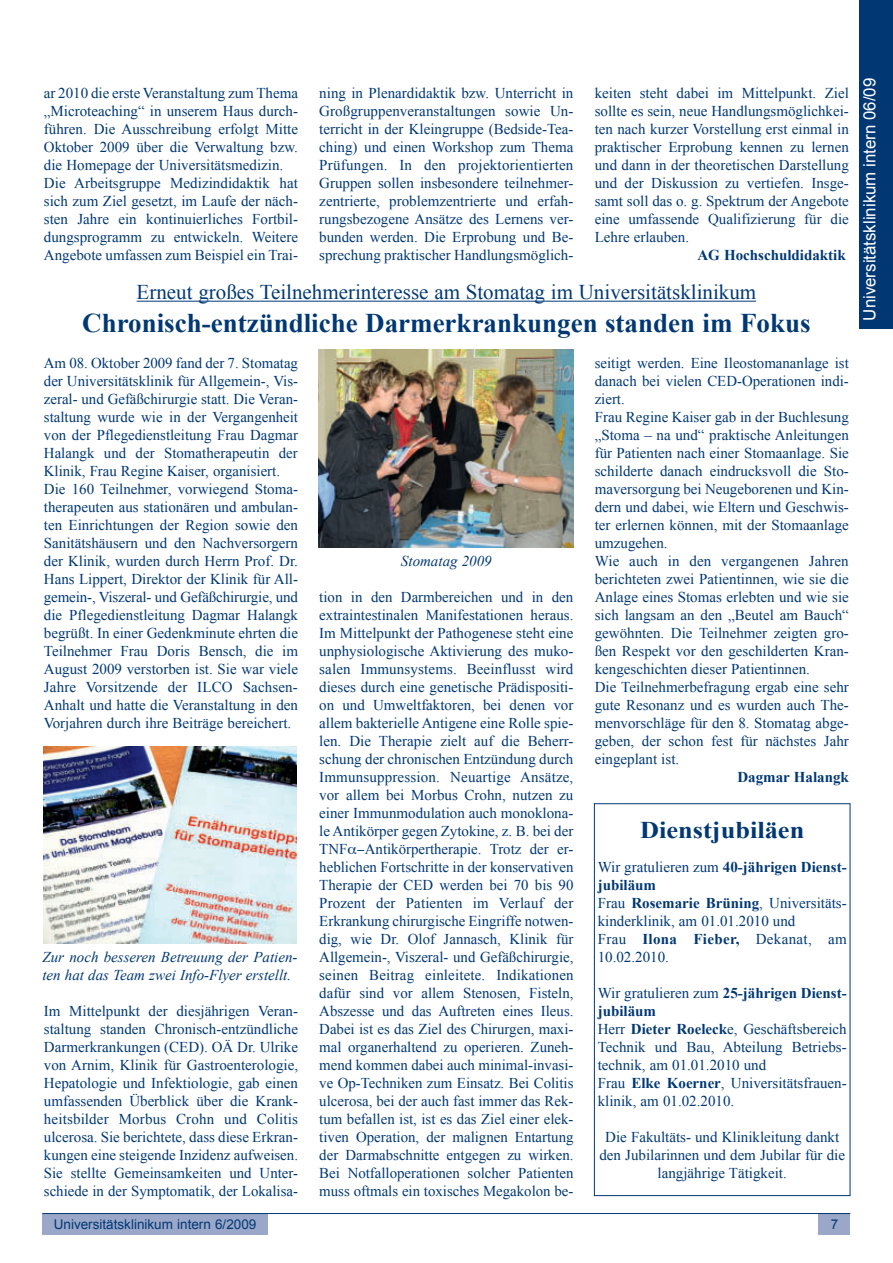
<style>
.page{position:relative;width:893px;height:1263px;background:#fff}
.page>*{position:absolute;margin:0;border:0;box-sizing:border-box;transform-origin:0 0}
.t1{font:700 27px "Times New Roman";color:#013874}
.t2{font:700 24px "Times New Roman";color:#013874;scale:1.1 1}
.t3{font:21px "Times New Roman";color:#013874}
.t4{font:16.8px "Arial";color:#fff}
.t5{font:15px/18px "Times New Roman";color:#013874}
.t6{font:italic 15px/18px "Times New Roman";color:#013874}
.t7{font:700 15px "Times New Roman";color:#013874}
.t8{font:13.5px "Arial";color:#013874}
.s1{font-weight:700}
</style>
<div class="page">
<div style="left:42px;top:1213px;width:226px;height:21px;background:#9ba7c9"></div>
<div style="left:818px;top:1213px;width:32px;height:21px;background:#9ba7c9"></div>
<div style="left:859px;top:0;width:34px;height:329px;background:#013874"></div>
<hr style="left:42px;top:1213px;width:808px;height:1px;background:#013874">
<hr style="left:137px;top:301px;width:619px;height:1px;background:#013874">
<div style="left:594px;top:803px;width:256px;height:393px;border:1px solid #013874"></div>
<img style="left:43px;top:746px;width:254px;height:197px">
<img style="left:319px;top:350px;width:255px;height:198px">
<p class="t5" style="left:44px;top:83px;width:256px">ar 2010 die erste Veranstaltung zum Thema „Microteaching“ in unserem Haus durch&shy;führen. Die Ausschreibung erfolgt Mitte Oktober 2009 über die Verwaltung bzw. die Homepage der Universitätsmedizin.<br>Die Arbeitsgruppe Medizindidaktik hat sich zum Ziel gesetzt, im Laufe der näch&shy;sten Jahre ein kontinuierliches Fortbil&shy;dungsprogramm zu entwickeln. Weitere Angebote umfassen zum Beispiel ein Trai-</p>
<p class="t5" style="left:319px;top:83px;width:256px;text-align:justify">ning in Plenardidaktik bzw. Unterricht in Großgruppenveranstaltungen sowie Un&shy;terricht in der Kleingruppe (Bedside-Tea&shy;ching) und einen Workshop zum Thema Prüfungen. In den projektorientierten Gruppen sollen insbesondere teilnehmer&shy;zentrierte, problemzentrierte und erfah&shy;rungsbezogene Ansätze des Lernens ver&shy;bunden werden. Die Erprobung und Be&shy;sprechung praktischer Handlungsmöglich-</p>
<p class="t5" style="left:595px;top:83px;width:256px;text-align:justify">keiten steht dabei im Mittelpunkt. Ziel sollte es sein, neue Handlungsmöglichkei&shy;ten nach kurzer Vorstellung erst einmal in praktischer Erprobung kennen zu lernen und dann in der theoretischen Darstellung und der Diskussion zu vertiefen. Insge&shy;samt soll das o. g. Spektrum der Angebote eine umfassende Qualifizierung für die Lehre erlauben.</p>
<p class="t7" style="left:697px;top:246px;width:150px">AG Hochschuldidaktik</p>
<h3 class="t3" style="left:137px;top:279px;width:621px">Erneut großes Teilnehmerinteresse am Stomatag im Universitätsklinikum</h3>
<h1 class="t1" style="left:82px;top:307px;width:730px">Chronisch-entzündliche Darmerkrankungen standen im Fokus</h1>
<p class="t5" style="left:44px;top:353px;width:256px">Am 08. Oktober 2009 fand der 7. Stomatag der Universitätsklinik für Allgemein-, Vis&shy;zeral- und Gefäßchirurgie statt. Die Veran&shy;staltung wurde wie in der Vergangenheit von der Pflegedienstleitung Frau Dagmar Halangk und der Stomatherapeutin der Klinik, Frau Regine Kaiser, organisiert.<br>Die 160 Teilnehmer, vorwiegend Stoma&shy;therapeuten aus stationären und ambulan&shy;ten Einrichtungen der Region sowie den Sanitätshäusern und den Nachversorgern der Klinik, wurden durch Herrn Prof. Dr.<br>Hans Lippert, Direktor der Klinik für All&shy;gemein-, Viszeral- und Gefäßchirurgie, und die Pflegedienstleitung Dagmar Halangk begrüßt. In einer Gedenkminute ehrten die Teilnehmer Frau Doris Bensch, die im August 2009 verstorben ist. Sie war viele Jahre Vorsitzende der ILCO Sachsen-Anhalt und hatte die Veranstaltung in den Vorjahren durch ihre Beiträge bereichert.</p>
<p class="t6" style="left:42px;top:947px;width:257px">Zur noch besseren Betreuung der Patien&shy;ten hat das Team zwei Info-Flyer erstellt.</p>
<p class="t5" style="left:44px;top:1001px;width:256px;text-align:justify">Im Mittelpunkt der diesjährigen Veran&shy;staltung standen Chronisch-entzündliche Darmerkrankungen (CED). OÄ Dr. Ulrike von Arnim, Klinik für Gastroenterologie, Hepatologie und Infektiologie, gab einen umfassenden Überblick über die Krank&shy;heitsbilder Morbus Crohn und Colitis ulcerosa. Sie berichtete, dass diese Erkran&shy;kungen eine steigende Inzidenz aufweisen.<br>Sie stellte Gemeinsamkeiten und Unter&shy;schiede in der Symptomatik, der Lokalisa-</p>
<p class="t6" style="left:401px;top:551px;width:92px">Stomatag 2009</p>
<p class="t5" style="left:319px;top:587px;width:256px;text-align:justify">tion in den Darmbereichen und in den extraintestinalen Manifestationen heraus.<br>Im Mittelpunkt der Pathogenese steht eine unphysiologische Aktivierung des muko&shy;salen Immunsystems. Beeinflusst wird dieses durch eine genetische Prädispositi&shy;on und Umweltfaktoren, bei denen vor allem bakterielle Antigene eine Rolle spie&shy;len. Die Therapie zielt auf die Beherr&shy;schung der chronischen Entzündung durch Immunsuppression. Neuartige Ansätze, vor allem bei Morbus Crohn, nutzen zu einer Immunmodulation auch monoklona&shy;le Antikörper gegen Zytokine, z. B. bei der TNF −Antikörpertherapie. Trotz der er&shy;heblichen Fortschritte in der konservativen Therapie der CED werden bei 70 bis 90<br>Prozent der Patienten im Verlauf der Erkrankung chirurgische Eingriffe notwen&shy;dig, wie Dr. Olof Jannasch, Klinik für Allgemein-, Viszeral- und Gefäßchirurgie, seinen Beitrag einleitete. Indikationen dafür sind vor allem Stenosen, Fisteln, Abszesse und das Auftreten eines Ileus.<br>Dabei ist es das Ziel des Chirurgen, maxi&shy;mal organerhaltend zu operieren. Zuneh&shy;mend kommen dabei auch minimal-invasi&shy;ve Op-Techniken zum Einsatz. Bei Colitis ulcerosa, bei der auch fast immer das Rek&shy;tum befallen ist, ist es das Ziel einer elek&shy;tiven Operation, der malignen Entartung der Darmabschnitte entgegen zu wirken.<br>Bei Notfalloperationen solcher Patienten muss oftmals ein toxisches Megakolon be-</p>
<p class="t5" style="left:595px;top:353px;width:256px">seitigt werden. Eine Ileostomananlage ist danach bei vielen CED-Operationen indi&shy;ziert.<br>Frau Regine Kaiser gab in der Buchlesung „Stoma – na und“ praktische Anleitungen für Patienten nach einer Stomaanlage. Sie schilderte danach eindrucksvoll die Sto&shy;maversorgung bei Neugeborenen und Kin&shy;dern und dabei, wie Eltern und Geschwis&shy;ter erlernen können, mit der Stomaanlage umzugehen.<br>Wie auch in den vergangenen Jahren berichteten zwei Patientinnen, wie sie die Anlage eines Stomas erlebten und wie sie sich langsam an den „Beutel am Bauch“ gewöhnten. Die Teilnehmer zeigten gro&shy;ßen Respekt vor den geschilderten Kran&shy;kengeschichten dieser Patientinnen.<br>Die Teilnehmerbefragung ergab eine sehr gute Resonanz und es wurden auch The&shy;menvorschläge für den 8. Stomatag abge&shy;geben, der schon fest für nächstes Jahr eingeplant ist.</p>
<p class="t7" style="left:737px;top:768px;width:113px">Dagmar Halangk</p>
<h2 class="t2" style="left:640px;top:816px;width:151px">Dienstjubiläen</h2>
<p class="t5" style="left:598px;top:857px;width:251px">Wir gratulieren zum <span class="s1">40-jährigen Dienst&shy;jubiläum<br></span>Frau <span class="s1">Rosemarie Brüning</span>, Universitäts&shy;kinderklinik, am 01.01.2010 und<br>Frau <span class="s1">Ilona Fieber,</span> Dekanat, am<br>10.02.2010.</p>
<p class="t5" style="left:598px;top:983px;width:251px">Wir gratulieren zum <span class="s1">25-jährigen Dienst&shy;jubiläum<br></span>Herr <span class="s1">Dieter Roeleck</span>e, Geschäftsbereich<br>Technik und Bau, Abteilung Betriebs&shy;technik, am 01.01.2010 und<br>Frau <span class="s1">Elke Koerner</span>, Universitätsfrauen&shy;klinik, am 01.02.2010.</p>
<p class="t5" style="left:599px;top:1127px;width:247px;text-align:center">Die Fakultäts- und Klinikleitung dankt den Jubilarinnen und dem Jubilar für die langjährige Tätigkeit.</p>
<p class="t8" style="left:54px;top:1216px;width:204px">Universitätsklinikum intern 6/2009</p>
<p class="t8" style="left:831px;top:1216px;width:9px">7</p>
<p class="t4" style="left:860px;top:321px;width:244px;rotate:-90deg">Universitätsklinikum intern 06/09</p>
</div>
